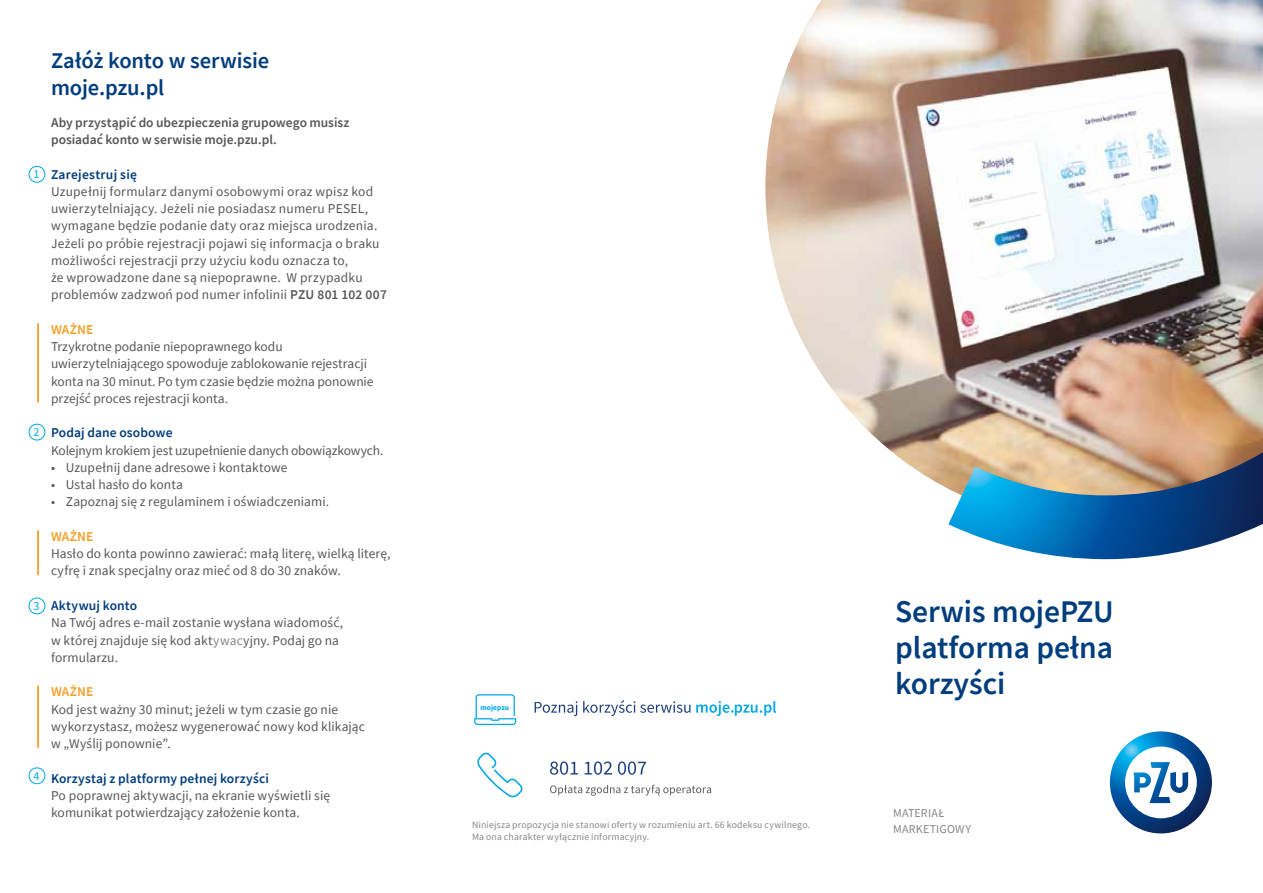
<style>
.page{position:relative;width:1263px;height:893px;background:#fff}
.page>*{position:absolute;margin:0;border:0;box-sizing:border-box;transform-origin:0 0}
.t1{font:600 31.5px/36px "Source Sans Pro";color:#003d7c;text-align:justify}
.t2{font:600 22.5px/27px "Source Sans Pro";letter-spacing:-.005em;color:#003d7c}
.t3{font:13.5px/17.2px "Source Sans Pro";letter-spacing:.01em;color:#575756}
.t4{font:600 13.5px/17.2px "Source Sans Pro";color:#575756}
.t5{font:600 13.5px "Source Sans Pro";letter-spacing:.01em;color:#003d7c}
.t6{font:13.5px "Source Sans Pro";letter-spacing:-.015em;color:#575756}
.t7{font:600 13.5px "Source Sans Pro";letter-spacing:.005em;color:#f59e24}
.t8{font:12.15px "Source Sans Pro";color:#00a8e7}
.t9{font:12px/16.5px "Source Sans Pro";letter-spacing:.02em;color:#878787}
.t10{font:9.75px/12px "Source Sans Pro";letter-spacing:.02em;color:#878787}
.t11{font:700 7.5px "Source Sans Pro";color:#00a8e7}
.s1{font-weight:600}
.s2{color:#878787}
</style>
<div class="page">
<img style="left:765px;top:0;width:498px;height:489px">
<svg style="left:948px;top:452px;width:315px;height:107px;background:#5d87a3"></svg>
<svg style="left:550px;top:785px;width:161px;height:11px"></svg>
<svg style="left:550px;top:761px;width:28px;height:14px"></svg>
<svg style="left:585px;top:761px;width:27px;height:14px"></svg>
<svg style="left:618px;top:761px;width:28px;height:14px"></svg>
<svg style="left:477px;top:752px;width:46px;height:46px"></svg>
<svg style="left:535px;top:701px;width:42px;height:15px"></svg>
<svg style="left:583px;top:700px;width:107px;height:16px"></svg>
<svg style="left:474px;top:694px;width:42px;height:31px"></svg>
<svg style="left:696px;top:701px;width:80px;height:15px"></svg>
<svg style="left:1110px;top:731px;width:102px;height:102px"></svg>
<hr style="left:37px;top:324px;width:2px;height:78px;background:#f59e24">
<hr style="left:37px;top:531px;width:2px;height:43px;background:#f59e24">
<hr style="left:37px;top:686px;width:2px;height:61px;background:#f59e24">
<svg style="left:28px;top:165px;width:18px;height:18px"></svg>
<svg style="left:28px;top:423px;width:18px;height:18px"></svg>
<svg style="left:28px;top:597px;width:18px;height:18px"></svg>
<svg style="left:28px;top:767px;width:18px;height:18px"></svg>
<p class="t8" style="left:34px;top:166px;width:8px">1</p>
<p class="t8" style="left:34px;top:424px;width:8px">2</p>
<p class="t8" style="left:34px;top:598px;width:8px">3</p>
<p class="t8" style="left:34px;top:768px;width:8px">4</p>
<h2 class="t2" style="left:51px;top:47px;width:220px">Załóż konto w serwisie moje.pzu.pl</h2>
<p class="t4" style="left:51px;top:114px;width:300px">Aby przystąpić do ubezpieczenia grupowego musisz posiadać konto w serwisie moje.pzu.pl.</p>
<p class="t5" style="left:51px;top:165px;width:87px">Zarejestruj się</p>
<p class="t3" style="left:51px;top:183px;width:337px">Uzupełnij formularz danymi osobowymi oraz wpisz kod uwierzytelniający. Jeżeli nie posiadasz numeru PESEL, wymagane będzie podanie daty oraz miejsca urodzenia.<br>Jeżeli po próbie rejestracji pojawi się informacja o braku możliwości rejestracji przy użyciu kodu oznacza to,<br>że wprowadzone dane są niepoprawne. W przypadku problemów zadzwoń pod numer infolinii <span class="s1">PZU 801 102 007</span></p>
<p class="t7" style="left:51px;top:321px;width:44px">WAŻNE</p>
<p class="t3" style="left:51px;top:338px;width:324px">Trzykrotne podanie niepoprawnego kodu uwierzytelniającego spowoduje zablokowanie rejestracji konta na 30 minut. Po tym czasie będzie można ponownie przejść proces rejestracji konta.</p>
<p class="t5" style="left:51px;top:424px;width:123px">Podaj dane osobowe</p>
<p class="t6" style="left:51px;top:442px;width:334px">Kolejnym krokiem jest uzupełnienie danych obowiązkowych.</p>
<p class="t3" style="left:51px;top:459px;width:238px">• Uzupełnij dane adresowe i kontaktowe</p>
<p class="t3" style="left:51px;top:476px;width:133px">• Ustal hasło do konta</p>
<p class="t3" style="left:51px;top:493px;width:280px">• Zapoznaj się z regulaminem i oświadczeniami.</p>
<p class="t7" style="left:51px;top:528px;width:44px">WAŻNE</p>
<p class="t3" style="left:51px;top:545px;width:341px">Hasło do konta powinno zawierać: małą literę, wielką literę, cyfrę i znak specjalny oraz mieć od 8 do 30 znaków.</p>
<p class="t5" style="left:51px;top:597px;width:88px">Aktywuj konto</p>
<p class="t3" style="left:51px;top:614px;width:294px">Na Twój adres e-mail zostanie wysłana wiadomość, w której znajduje się kod akt<span class="s2">ywac</span>yjny. Podaj go na formularzu.</p>
<p class="t7" style="left:51px;top:683px;width:44px">WAŻNE</p>
<p class="t3" style="left:51px;top:700px;width:315px">Kod jest ważny 30 minut; jeżeli w tym czasie go nie wykorzystasz, możesz wygenerować nowy kod klikając w „Wyślij ponownie”.</p>
<p class="t5" style="left:51px;top:769px;width:219px">Korzystaj z platformy pełnej korzyści</p>
<p class="t3" style="left:51px;top:787px;width:281px">Po poprawnej aktywacji, na ekranie wyświetli się komunikat potwierdzający założenie konta.</p>
<p class="t11" style="left:480px;top:702px;width:30px">mojepzu</p>
<p class="t10" style="left:472px;top:819px;width:340px">Niniejsza propozycja nie stanowi oferty w rozumieniu art. 66 kodeksu cywilnego.<br>Ma ona charakter wyłącznie informacyjny.</p>
<h1 class="t1" style="left:895px;top:593px;width:220px">Serwis mojePZU platforma pełna korzyści</h1>
<p class="t9" style="left:893px;top:805px;width:80px">MATERIAŁ<br>MARKETIGOWY</p>
</div>
